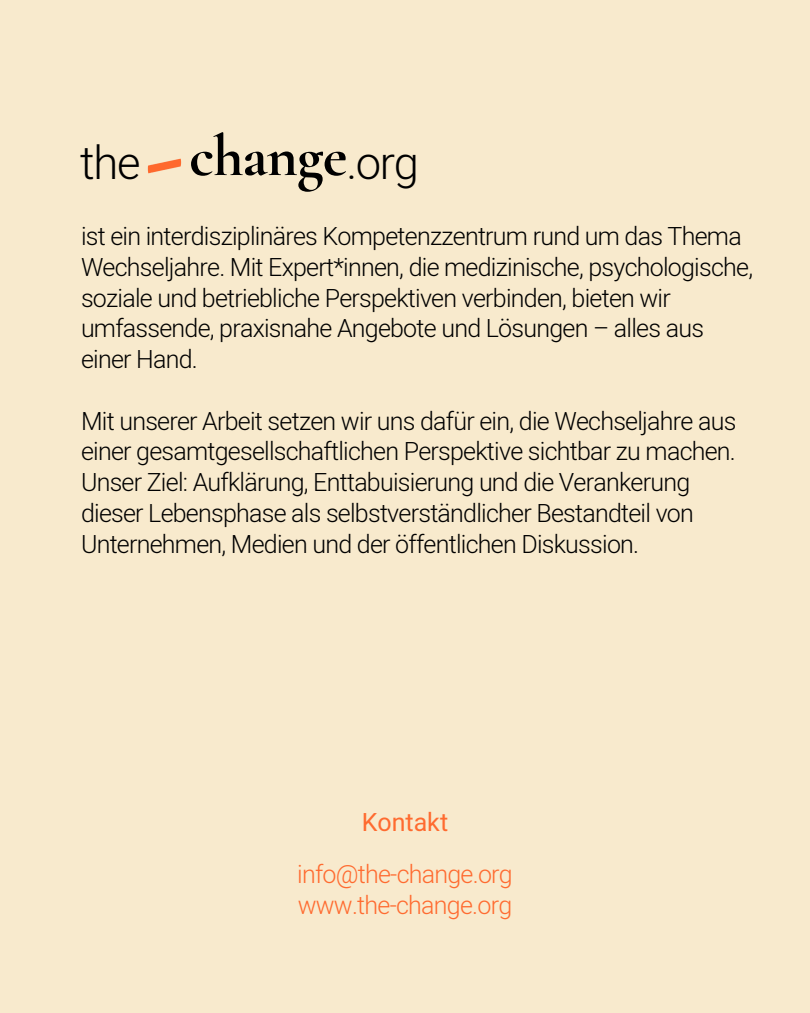
<style>
.page{position:relative;width:810px;height:1013px;background:#fff}
.page>*{position:absolute;margin:0;border:0;box-sizing:border-box;transform-origin:0 0}
.t1{font:700 59.2px "Cormorant Garamond";letter-spacing:-.015em;color:#000}
.t2{font:300 45.4px "Heebo";letter-spacing:-.03em;color:#000}
.t3{font:300 25px/30.8px "Heebo";letter-spacing:-.03em;color:#000}
.t4{font:300 25px "Heebo";letter-spacing:-.03em;color:#ff6b30}
.t5{font:25px "Heebo";color:#ff6b30}
</style>
<div class="page">
<div style="left:0;top:0;width:810px;height:1012px;background:#f8eacd"></div>
<img style="left:147px;top:158px;width:35px;height:16px">
<h1 class="t2" style="left:80px;top:131px;width:62px">the</h1>
<p class="t1" style="left:189px;top:120px;width:160px">change</p>
<p class="t2" style="left:346px;top:131px;width:74px">.org</p>
<p class="t3" style="left:81px;top:222px;width:674px">ist ein interdisziplinäres Kompetenzzentrum rund um das Thema Wechseljahre. Mit Expert*innen, die medizinische, psychologische, soziale und betriebliche Perspektiven verbinden, bieten wir umfassende, praxisnahe Angebote und Lösungen – alles aus einer Hand.</p>
<p class="t3" style="left:81px;top:406px;width:657px">Mit unserer Arbeit setzen wir uns dafür ein, die Wechseljahre aus einer gesamtgesellschaftlichen Perspektive sichtbar zu machen.<br>Unser Ziel: Aufklärung, Enttabuisierung und die Verankerung dieser Lebensphase als selbstverständlicher Bestandteil von Unternehmen, Medien und der öffentlichen Diskussion.</p>
<p class="t5" style="left:362px;top:804px;width:88px">Kontakt</p>
<p class="t4" style="left:297px;top:856px;width:217px">info@the-change.org</p>
<p class="t4" style="left:298px;top:887px;width:216px">www.the-change.org</p>
</div>
